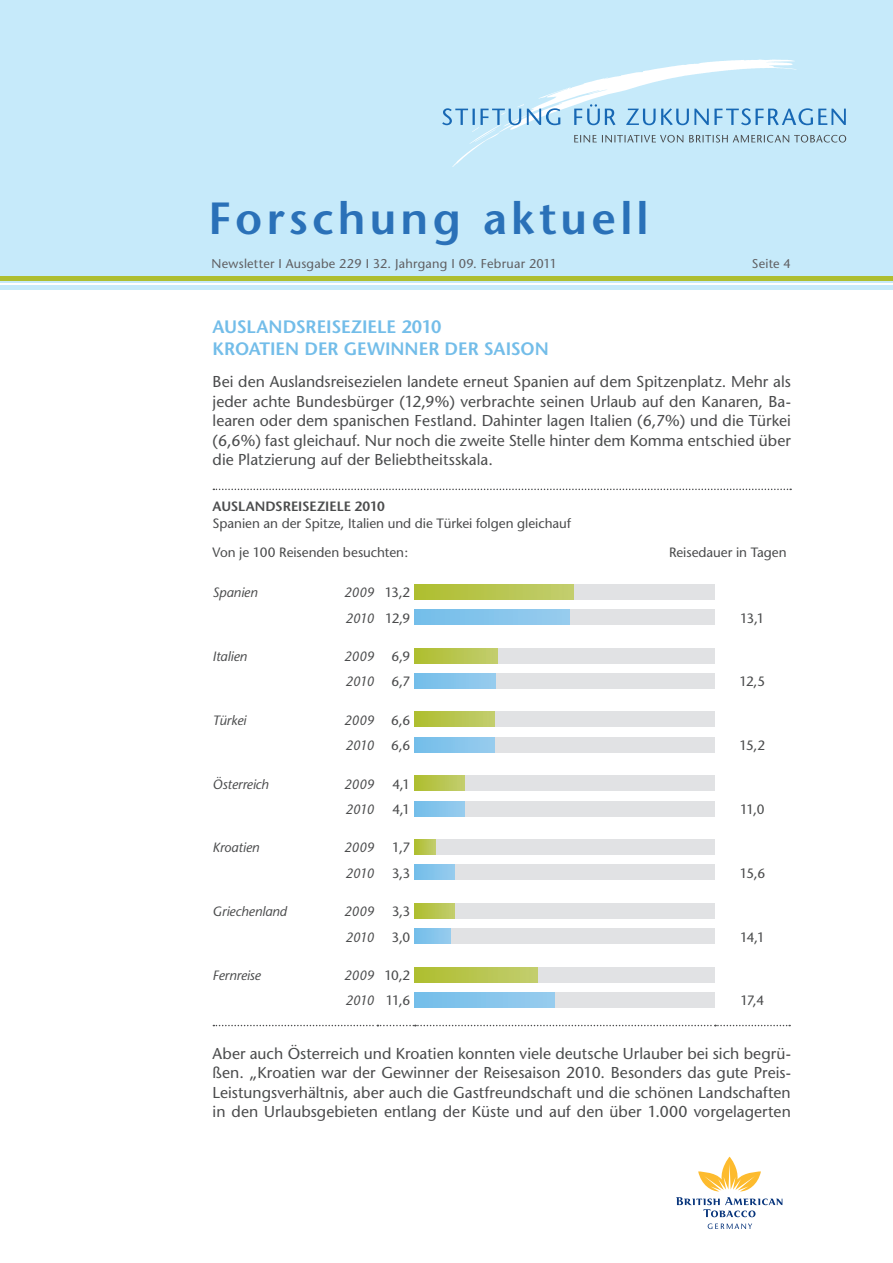
<style>
.page{position:relative;width:893px;height:1263px;background:#fff}
.page>*{position:absolute;margin:0;border:0;box-sizing:border-box;transform-origin:0 0}
.t1{font:600 45px "Stone Sans";letter-spacing:.095em;color:#2a71b8}
.t2{font:600 18px/21.6px "Stone Sans";letter-spacing:-.01em;color:#73bde9}
.t3{font:15.75px/19.5px "Stone Sans";color:#4b4c4d;text-align:justify}
.t4{font:13.5px/29px "Stone Sans";letter-spacing:-.005em;color:#4b4c4d}
.t5{font:italic 13.5px "Stone Sans";letter-spacing:-.01em;color:#4b4c4d}
.t6{font:italic 13.5px/25.5px "Stone Sans";letter-spacing:-.03em;color:#4b4c4d}
.t7{font:600 13.5px "Stone Sans";letter-spacing:-.005em;color:#4b4c4d}
.t8{font:12.75px "Stone Sans";letter-spacing:.02em;color:#606063}
.s1{font-style:normal}
</style>
<div class="page">
<hr style="left:0;top:285px;width:893px;height:4px;background:#c6eafa">
<div style="left:0;top:0;width:893px;height:283px;background:#c6eafa"></div>
<svg style="left:442px;top:59px;width:404px;height:108px"></svg>
<div style="left:0;top:276px;width:893px;height:5px;background:#aebe30"></div>
<svg style="left:708px;top:1223px;width:44px;height:6px"></svg>
<svg style="left:676px;top:1197px;width:106px;height:20px"></svg>
<svg style="left:698px;top:1157px;width:63px;height:34px"></svg>
<svg style="left:213px;top:489px;width:578px;height:1px"></svg>
<svg style="left:213px;top:1025px;width:577px;height:1px"></svg>
<div style="left:415px;top:584px;width:300px;height:15px;background:#e1e2e4"></div>
<svg style="left:415px;top:584px;width:158px;height:15px;background:#b8c54e"></svg>
<div style="left:415px;top:610px;width:300px;height:15px;background:#e1e2e4"></div>
<svg style="left:415px;top:610px;width:155px;height:15px;background:#85c4eb"></svg>
<div style="left:415px;top:648px;width:300px;height:15px;background:#e1e2e4"></div>
<svg style="left:415px;top:648px;width:83px;height:15px"></svg>
<div style="left:415px;top:674px;width:300px;height:15px;background:#e1e2e4"></div>
<svg style="left:415px;top:674px;width:80px;height:15px"></svg>
<div style="left:415px;top:712px;width:300px;height:15px;background:#e1e2e4"></div>
<svg style="left:415px;top:712px;width:79px;height:15px"></svg>
<div style="left:415px;top:737px;width:300px;height:15px;background:#e1e2e4"></div>
<svg style="left:415px;top:737px;width:79px;height:15px"></svg>
<div style="left:415px;top:776px;width:300px;height:15px;background:#e1e2e4"></div>
<svg style="left:415px;top:776px;width:49px;height:15px"></svg>
<div style="left:415px;top:801px;width:300px;height:15px;background:#e1e2e4"></div>
<svg style="left:415px;top:801px;width:49px;height:15px"></svg>
<div style="left:415px;top:839px;width:300px;height:15px;background:#e1e2e4"></div>
<svg style="left:415px;top:839px;width:20px;height:15px"></svg>
<div style="left:415px;top:865px;width:300px;height:15px;background:#e1e2e4"></div>
<svg style="left:415px;top:865px;width:39px;height:15px"></svg>
<div style="left:415px;top:903px;width:300px;height:15px;background:#e1e2e4"></div>
<svg style="left:415px;top:903px;width:39px;height:15px"></svg>
<div style="left:415px;top:929px;width:300px;height:15px;background:#e1e2e4"></div>
<svg style="left:415px;top:929px;width:36px;height:15px"></svg>
<div style="left:415px;top:967px;width:300px;height:15px;background:#e1e2e4"></div>
<svg style="left:415px;top:967px;width:122px;height:15px;background:#b8c54e"></svg>
<div style="left:415px;top:992px;width:300px;height:15px;background:#e1e2e4"></div>
<svg style="left:415px;top:992px;width:139px;height:15px;background:#85c4eb"></svg>
<h1 class="t1" style="left:208px;top:190px;width:442px">FORSCHUNG AKTUELL</h1>
<p class="t8" style="left:212px;top:256px;width:347px">Newsletter I Ausgabe 229 I 32. Jahrgang I 09. Februar 2011</p>
<p class="t8" style="left:752px;top:256px;width:41px">Seite 4</p>
<p class="t2" style="left:213px;top:316px;width:338px">AUSLANDSREISEZIELE 2010<br>KROATIEN DER GEWINNER DER SAISON</p>
<p class="t3" style="left:213px;top:372px;width:580px">Bei den Auslandsreisezielen landete erneut Spanien auf dem Spitzenplatz. Mehr als jeder achte Bundesbürger (12,9%) verbrachte seinen Urlaub auf den Kanaren, Ba&shy;learen oder dem spanischen Festland. Dahinter lagen Italien (6,7%) und die Türkei (6,6%) fast gleichauf. Nur noch die zweite Stelle hinter dem Komma entschied über die Platzierung auf der Beliebtheitsskala.</p>
<p class="t7" style="left:213px;top:498px;width:174px">AUSLANDSREISEZIELE 2010</p>
<p class="t4" style="left:213px;top:508px;width:360px">Spanien an der Spitze, Italien und die Türkei folgen gleichauf<br>Von je 100 Reisenden besuchten:</p>
<p class="t4" style="left:669px;top:537px;width:119px">Reisedauer in Tagen</p>
<p class="t5" style="left:213px;top:584px;width:46px">Spanien</p>
<p class="t6" style="left:344px;top:580px;width:68px">2009 <span class="s1">13,2<br></span>2010 <span class="s1">12,9</span></p>
<p class="t4" style="left:740px;top:603px;width:26px">13,1</p>
<p class="t5" style="left:213px;top:648px;width:36px">Italien</p>
<p class="t5" style="left:344px;top:648px;width:32px">2009</p>
<p class="t4" style="left:392px;top:642px;width:20px">6,9</p>
<p class="t5" style="left:345px;top:673px;width:30px">2010</p>
<p class="t4" style="left:391px;top:667px;width:21px">6,7</p>
<p class="t4" style="left:739px;top:667px;width:27px">12,5</p>
<p class="t5" style="left:213px;top:712px;width:35px">Türkei</p>
<p class="t5" style="left:344px;top:712px;width:32px">2009</p>
<p class="t4" style="left:391px;top:705px;width:21px">6,6</p>
<p class="t5" style="left:345px;top:737px;width:30px">2010</p>
<p class="t4" style="left:391px;top:731px;width:21px">6,6</p>
<p class="t4" style="left:740px;top:731px;width:27px">15,2</p>
<p class="t5" style="left:213px;top:775px;width:58px">Österreich</p>
<p class="t5" style="left:344px;top:775px;width:32px">2009</p>
<p class="t4" style="left:392px;top:769px;width:19px">4,1</p>
<p class="t5" style="left:345px;top:801px;width:30px">2010</p>
<p class="t4" style="left:392px;top:795px;width:19px">4,1</p>
<p class="t4" style="left:740px;top:795px;width:26px">11,0</p>
<p class="t5" style="left:213px;top:839px;width:48px">Kroatien</p>
<p class="t5" style="left:344px;top:839px;width:32px">2009</p>
<p class="t4" style="left:392px;top:833px;width:20px">1,7</p>
<p class="t5" style="left:345px;top:865px;width:30px">2010</p>
<p class="t4" style="left:392px;top:858px;width:20px">3,3</p>
<p class="t4" style="left:740px;top:858px;width:27px">15,6</p>
<p class="t5" style="left:213px;top:903px;width:76px">Griechenland</p>
<p class="t5" style="left:344px;top:903px;width:32px">2009</p>
<p class="t4" style="left:392px;top:897px;width:20px">3,3</p>
<p class="t5" style="left:345px;top:928px;width:30px">2010</p>
<p class="t4" style="left:392px;top:922px;width:20px">3,0</p>
<p class="t4" style="left:740px;top:922px;width:26px">14,1</p>
<p class="t5" style="left:213px;top:967px;width:50px">Fernreise</p>
<p class="t6" style="left:344px;top:962px;width:68px">2009 <span class="s1">10,2<br></span>2010 <span class="s1">11,6</span></p>
<p class="t4" style="left:741px;top:986px;width:25px">17,4</p>
<p class="t3" style="left:213px;top:1043px;width:580px">Aber auch Österreich und Kroatien konnten viele deutsche Urlauber bei sich begrü&shy;ßen. „Kroatien war der Gewinner der Reisesaison 2010. Besonders das gute Preis-Leistungsverhältnis, aber auch die Gastfreundschaft und die schönen Landschaften in den Urlaubsgebieten entlang der Küste und auf den über 1.000 vorgelagerten</p>
</div>
